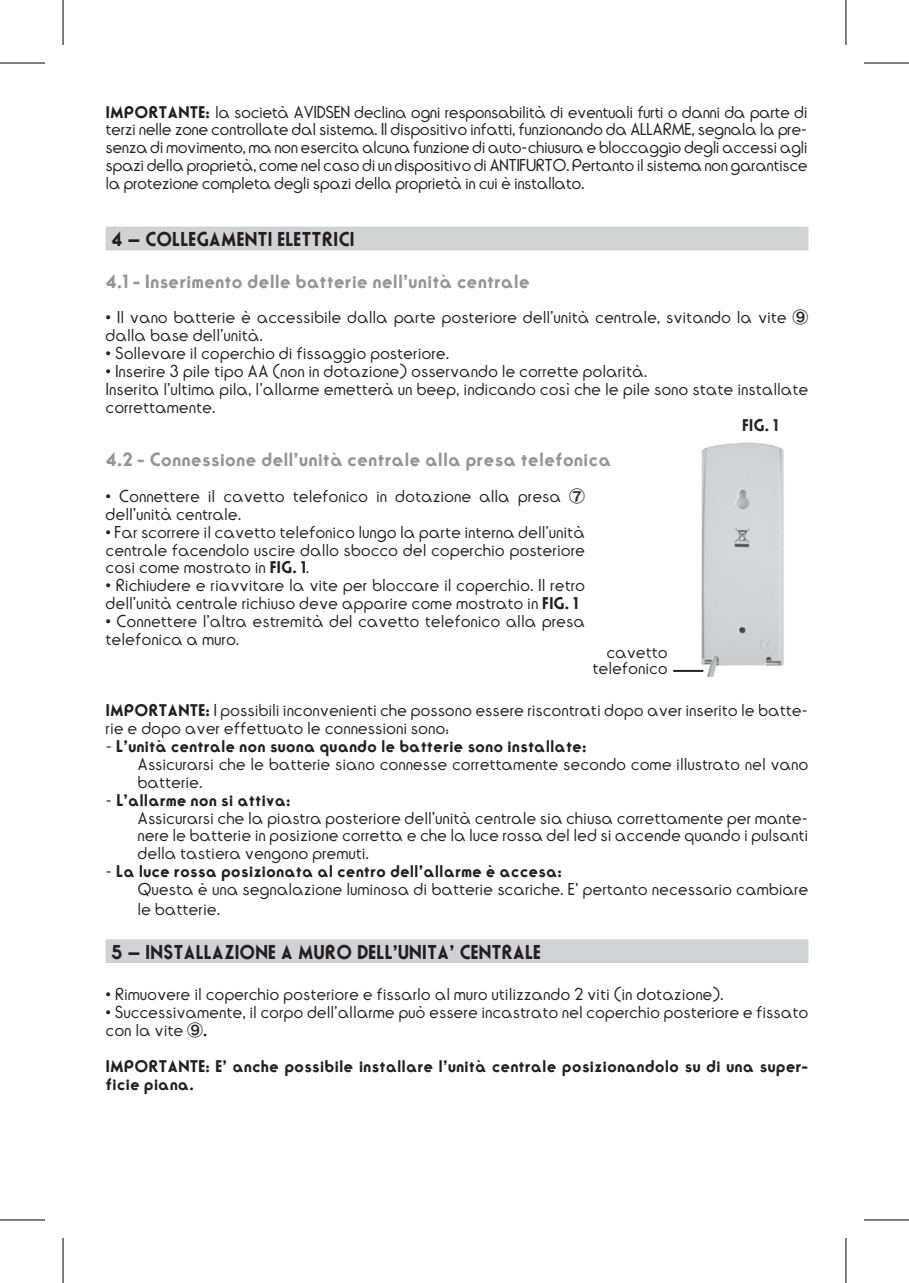
<style>
.page{position:relative;width:909px;height:1283px;background:#fff}
.page>*{position:absolute;margin:0;border:0;box-sizing:border-box;transform-origin:0 0}
.t1{font:700 18.9px "Ronda";color:#231f20;scale:.95 1}
.t2{font:700 18px "Ronda";color:#939598}
.t3{font:300 15.9px/18px "Ronda";color:#231f20}
.t4{font:700 15.9px/18px "Ronda";color:#231f20}
.s1{font-weight:700}
.s2{font-family:"Arial";font-weight:400}
.s3{font-family:"Hira Kaku Pro W6";font-weight:400}
</style>
<div class="page">
<div style="left:106px;top:227px;width:702px;height:23px;background:#d1d2d4"></div>
<div style="left:106px;top:939px;width:702px;height:24px;background:#d1d2d4"></div>
<img style="left:692px;top:442px;width:92px;height:234px">
<hr style="left:673px;top:670px;width:30px;height:2px;background:#231f20">
<svg style="left:846px;top:0;width:1px;height:45px"></svg>
<svg style="left:846px;top:1238px;width:1px;height:45px"></svg>
<hr style="left:0;top:62px;width:45px;height:2px;background:#000">
<hr style="left:863px;top:62px;width:45px;height:2px;background:#000">
<hr style="left:0;top:1219px;width:45px;height:1px;background:#000">
<hr style="left:863px;top:1219px;width:45px;height:1px;background:#000">
<hr style="left:62px;top:0;width:2px;height:45px;background:#000">
<hr style="left:62px;top:1238px;width:2px;height:45px;background:#000">
<hr style="left:845px;top:0;width:1px;height:45px;background:#000">
<hr style="left:845px;top:1238px;width:1px;height:45px;background:#000">
<p class="t3" style="left:106px;top:103px;width:703px;text-align:justify"><span class="s1">IMPORTANTE:</span> la società AVIDSEN declina ogni responsabilità di eventuali furti o danni da parte di terzi nelle zone controllate dal sistema. Il dispositivo infatti, funzionando da ALLARME, segnala la pre&shy;senza di movimento, ma non esercita alcuna funzione di auto-chiusura e bloccaggio degli accessi agli spazi della proprietà, come nel caso di un dispositivo di ANTIFURTO. Pertanto il sistema non garantisce la protezione completa degli spazi della proprietà in cui è installato.</p>
<p class="t1" style="left:111px;top:227px;width:258px">4 – COLLEGAMENTI ELETTRICI</p>
<p class="t2" style="left:106px;top:270px;width:426px">4.1 - Inserimento delle batterie nell’unità centrale</p>
<p class="t3" style="left:106px;top:309px;width:704px"><span class="s2">•</span> Il vano batterie è accessibile dalla parte posteriore dell’unità centrale, svitando la vite <span class="s3">⑨ </span>dalla base dell’unità.</p>
<p class="t3" style="left:106px;top:345px;width:345px"><span class="s2">•</span> Sollevare il coperchio di fissaggio posteriore.</p>
<p class="t3" style="left:106px;top:362px;width:704px"><span class="s2">•</span> Inserire 3 pile tipo AA (non in dotazione) osservando le corrette polarità.<br>Inserita l’ultima pila, l’allarme emetterà un beep, indicando così che le pile sono state installate correttamente.</p>
<p class="t2" style="left:106px;top:448px;width:507px">4.2 - Connessione dell’unità centrale alla presa telefonica</p>
<p class="t3" style="left:106px;top:487px;width:481px"><span class="s2">•</span> Connettere il cavetto telefonico in dotazione alla presa <span class="s3">⑦ </span>dell’unità centrale.</p>
<p class="t3" style="left:106px;top:523px;width:481px;text-align:justify"><span class="s2">•</span> Far scorrere il cavetto telefonico lungo la parte interna dell’unità centrale facendolo uscire dallo sbocco del coperchio posteriore cosi come mostrato in <span class="s1">FIG. 1</span>.</p>
<p class="t3" style="left:106px;top:577px;width:481px"><span class="s2">•</span> Richiudere e riavvitare la vite per bloccare il coperchio. Il retro dell’unità centrale richiuso deve apparire come mostrato in <span class="s1">FIG. 1</span></p>
<p class="t3" style="left:106px;top:612px;width:481px"><span class="s2">•</span> Connettere l’altra estremità del cavetto telefonico alla presa telefonica a muro.</p>
<p class="t4" style="left:742px;top:417px;width:38px">FIG. 1</p>
<p class="t3" style="left:592px;top:645px;width:77px;line-height:15.6px;text-align:right">cavetto telefonico</p>
<p class="t3" style="left:106px;top:702px;width:704px"><span class="s1">IMPORTANTE:</span> I possibili inconvenienti che possono essere riscontrati dopo aver inserito le batte&shy;rie e dopo aver effettuato le connessioni sono:</p>
<p class="t3" style="left:137px;top:737px;width:672px;text-indent:-32px">- <span class="s1">L’unità centrale non suona quando le batterie sono installate:<br></span>Assicurarsi che le batterie siano connesse correttamente secondo come illustrato nel vano batterie.</p>
<p class="t3" style="left:137px;top:791px;width:672px;text-indent:-32px">- <span class="s1">L’allarme non si attiva:<br></span>Assicurarsi che la piastra posteriore dell’unità centrale sia chiusa correttamente per mante&shy;nere le batterie in posizione corretta e che la luce rossa del led si accende quando i pulsanti della tastiera vengono premuti.</p>
<p class="t3" style="left:137px;top:862px;width:672px;text-indent:-32px">- <span class="s1">La luce rossa posizionata al centro dell’allarme è accesa:<br></span>Questa è una segnalazione luminosa di batterie scariche. E’ pertanto necessario cambiare</p>
<p class="t3" style="left:137px;top:900px;width:84px">le batterie.</p>
<p class="t1" style="left:111px;top:940px;width:454px">5 – INSTALLAZIONE A MURO DELL’UNITA’ CENTRALE</p>
<p class="t3" style="left:106px;top:986px;width:619px"><span class="s2">•</span> Rimuovere il coperchio posteriore e fissarlo al muro utilizzando 2 viti (in dotazione).</p>
<p class="t3" style="left:106px;top:1003px;width:704px"><span class="s2">•</span> Successivamente, il corpo dell’allarme può essere incastrato nel coperchio posteriore e fissato con la vite <span class="s3">⑨.</span></p>
<p class="t4" style="left:106px;top:1057px;width:704px">IMPORTANTE: E’ anche possibile installare l’unità centrale posizionandolo su di una super&shy;ficie piana.</p>
</div>
